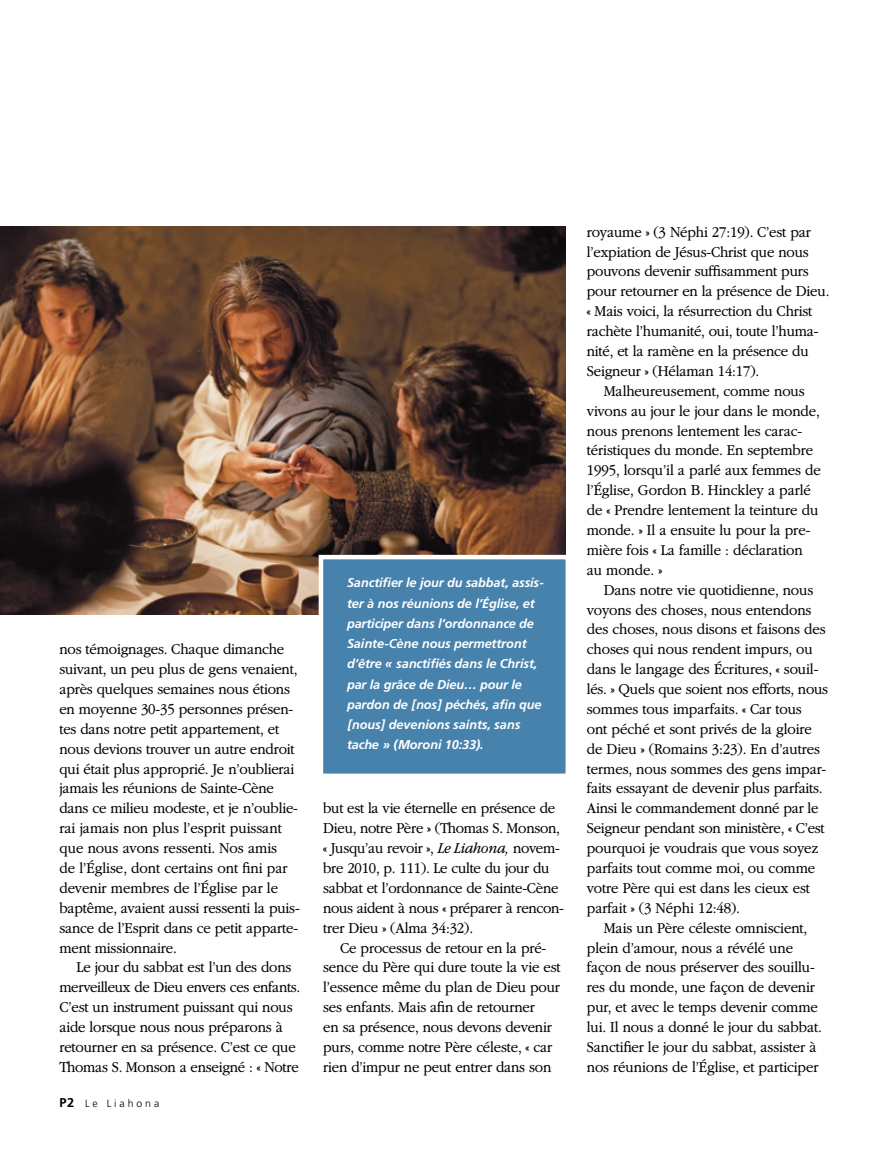
<style>
.page{position:relative;width:893px;height:1161px;background:#fff}
.page>*{position:absolute;margin:0;border:0;box-sizing:border-box;transform-origin:0 0}
.ARTCL_para_NEWS{font:300 15.75px/20px "Garamondlds Lat Plus";letter-spacing:-.015em;color:#000;scale:.95 1}
.FIGimg_title{font:italic 700 12.75px/20.2px "Frutigerlds Lat";letter-spacing:-.01em;color:#fff}
.Folio_L{font:300 10.5px "Frutigerlds Lat";letter-spacing:.28em;color:#000}
.s1{font-weight:700;font-size:12.75px}
.s2{font-style:italic}
</style>
<div class="page">
<img style="left:0;top:227px;width:566px;height:387px">
<div style="left:319px;top:555px;width:251px;height:223px;background:#4782ad;border:4px solid #fff"></div>
<p class="ARTCL_para_NEWS" style="left:59px;top:639px;width:255px">nos témoignages. Chaque dimanche suivant, un peu plus de gens venaient, après quelques semaines nous étions en moyenne 30-35 personnes présen&shy;tes dans notre petit appartement, et nous devions trouver un autre endroit qui était plus approprié. Je n’oublierai jamais les réunions de Sainte-Cène dans ce milieu modeste, et je n’oublie&shy;rai jamais non plus l’esprit puissant que nous avons ressenti. Nos amis<br>de l’Église, dont certains ont fini par devenir membres de l’Église par le baptême, avaient aussi ressenti la puis&shy;sance de l’Esprit dans ce petit apparte&shy;ment missionnaire.</p>
<p class="ARTCL_para_NEWS" style="left:59px;top:957px;width:255px;text-indent:17px">Le jour du sabbat est l’un des dons merveilleux de Dieu envers ces enfants.<br>C’est un instrument puissant qui nous aide lorsque nous nous préparons à retourner en sa présence. C’est ce que Thomas S. Monson a enseigné : « Notre</p>
<p class="Folio_L" style="left:60px;top:1095px;width:101px"><span class="s1">P2</span> Le Liahona</p>
<p class="FIGimg_title" style="left:347px;top:572px;width:199px">Sanctifier le jour du sabbat, assis&shy;ter à nos réunions de l’Église, et participer dans l’ordonnance de<br>Sainte-Cène nous permettront d’être « sanctifiés dans le Christ, par la grâce de Dieu… pour le pardon de [nos] péchés, afin que [nous] devenions saints, sans tache » (Moroni 10:33).</p>
<p class="ARTCL_para_NEWS" style="left:323px;top:798px;width:255px">but est la vie éternelle en présence de Dieu, notre Père » (Thomas S. Monson, « Jusqu’au revoir », <span class="s2">Le Liahona,</span> novem&shy;bre 2010, p. 111). Le culte du jour du sabbat et l’ordonnance de Sainte-Cène nous aident à nous « préparer à rencon&shy;trer Dieu » (Alma 34:32).</p>
<p class="ARTCL_para_NEWS" style="left:323px;top:937px;width:252px;text-indent:17px">Ce processus de retour en la pré&shy;sence du Père qui dure toute la vie est l’essence même du plan de Dieu pour ses enfants. Mais afin de retourner<br>en sa présence, nous devons devenir purs, comme notre Père céleste, « car rien d’impur ne peut entrer dans son</p>
<p class="ARTCL_para_NEWS" style="left:587px;top:221px;width:257px">royaume » (3 Néphi 27:19). C’est par l’expiation de Jésus-Christ que nous pouvons devenir suffisamment purs pour retourner en la présence de Dieu. « Mais voici, la résurrection du Christ rachète l’humanité, oui, toute l’huma&shy;nité, et la ramène en la présence du Seigneur » (Hélaman 14:17).</p>
<p class="ARTCL_para_NEWS" style="left:587px;top:381px;width:248px;text-indent:17px">Malheureusement, comme nous vivons au jour le jour dans le monde, nous prenons lentement les carac&shy;téristiques du monde. En septembre<br>1995, lorsqu’il a parlé aux femmes de l’Église, Gordon B. Hinckley a parlé de « Prendre lentement la teinture du monde. » Il a ensuite lu pour la pre&shy;mière fois « La famille : déclaration au monde. »</p>
<p class="ARTCL_para_NEWS" style="left:587px;top:579px;width:256px;text-indent:17px">Dans notre vie quotidienne, nous voyons des choses, nous entendons des choses, nous disons et faisons des choses qui nous rendent impurs, ou dans le langage des Écritures, « souil&shy;lés. » Quels que soient nos efforts, nous sommes tous imparfaits. « Car tous<br>ont péché et sont privés de la gloire de Dieu » (Romains 3:23). En d’autres termes, nous sommes des gens impar&shy;faits essayant de devenir plus parfaits.<br>Ainsi le commandement donné par le Seigneur pendant son ministère, « C’est pourquoi je voudrais que vous soyez parfaits tout comme moi, ou comme votre Père qui est dans les cieux est parfait » (3 Néphi 12:48).</p>
<p class="ARTCL_para_NEWS" style="left:587px;top:917px;width:249px;text-indent:17px">Mais un Père céleste omniscient, plein d’amour, nous a révélé une façon de nous préserver des souillu&shy;res du monde, une façon de devenir pur, et avec le temps devenir comme lui. Il nous a donné le jour du sabbat.<br>Sanctifier le jour du sabbat, assister à nos réunions de l’Église, et participer</p>
</div>
